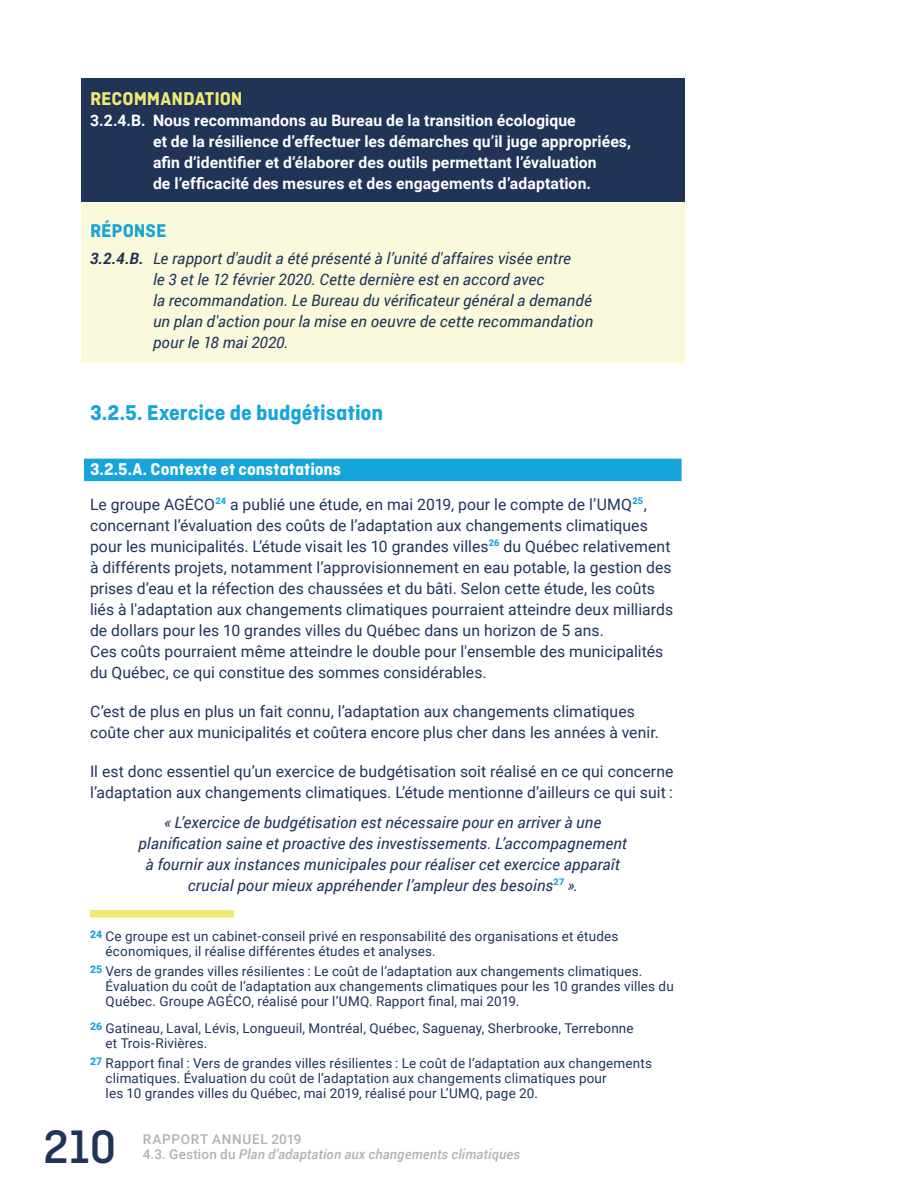
<style>
.page{position:relative;width:918px;height:1188px;background:#fff}
.page>*{position:absolute;margin:0;border:0;box-sizing:border-box;transform-origin:0 0}
.t1{font:500 49.5px "Ciutadella";color:#213458}
.t2{font:700 22.5px "Ciutadella";color:#15a5da}
.t3{font:700 19.5px "Ciutadella";letter-spacing:-.005em;color:#efe972}
.t4{font:700 19.5px "Ciutadella";color:#15a5da}
.t5{font:700 18px "Ciutadella";color:#fff}
.t6{font:15.75px/21px "Roboto";letter-spacing:.005em;color:#213458}
.t7{font:italic 15.75px/21px "Roboto";letter-spacing:.005em;color:#213458}
.t8{font:700 15.75px/21px "Roboto";letter-spacing:.005em;color:#fff}
.t9{font:13.5px/15px "Roboto";letter-spacing:.01em;color:#213458}
.t10{font:italic 500 13.5px "Roboto";letter-spacing:.015em;color:#b3b2b2}
.t11{font:500 13.5px "Roboto";letter-spacing:.055em;color:#b3b2b2}
.s1{font-weight:700}
.s2{font-style:normal}
</style>
<div class="page">
<div style="left:81px;top:200px;width:604px;height:163px;background:#fbf9dc"></div>
<div style="left:81px;top:78px;width:604px;height:124px;background:#213458"></div>
<div style="left:90px;top:910px;width:144px;height:8px;background:#efe972"></div>
<div style="left:84px;top:459px;width:598px;height:22px;background:#15a5da"></div>
<p class="t3" style="left:90px;top:87px;width:154px">RECOMMANDATION</p>
<p class="t8" style="left:153px;top:109px;width:480px;text-indent:-63px">3.2.4.B. Nous recommandons au Bureau de la transition écologique<br>et de la résilience d’effectuer les démarches qu’il juge appropriées, afin d’identifier et d’élaborer des outils permettant l’évaluation<br>de l’efficacité des mesures et des engagements d’adaptation.</p>
<p class="t4" style="left:90px;top:219px;width:78px">RÉPONSE</p>
<p class="t7" style="left:153px;top:247px;width:442px;text-indent:-63px"><span class="s1">3.2.4.B.</span> Le rapport d'audit a été présenté à l’unité d'affaires visée entre<br>le 3 et le 12 février 2020. Cette dernière est en accord avec<br>la recommandation. Le Bureau du vérificateur général a demandé un plan d'action pour la mise en oeuvre de cette recommandation pour le 18 mai 2020.</p>
<h2 class="t2" style="left:90px;top:399px;width:295px">3.2.5. Exercice de budgétisation</h2>
<p class="t5" style="left:90px;top:459px;width:253px">3.2.5.A. Contexte et constatations</p>
<p class="t6" style="left:90px;top:493px;width:585px">Le groupe AGÉCO<sup>24</sup> a publié une étude, en mai 2019, pour le compte de l’UMQ<sup>25</sup>, concernant l’évaluation des coûts de l’adaptation aux changements climatiques pour les municipalités. L’étude visait les 10 grandes villes<sup>26</sup> du Québec relativement à différents projets, notamment l’approvisionnement en eau potable, la gestion des prises d’eau et la réfection des chaussées et du bâti. Selon cette étude, les coûts liés à l'adaptation aux changements climatiques pourraient atteindre deux milliards de dollars pour les 10 grandes villes du Québec dans un horizon de 5 ans.<br>Ces coûts pourraient même atteindre le double pour l'ensemble des municipalités du Québec, ce qui constitue des sommes considérables.</p>
<p class="t6" style="left:90px;top:700px;width:571px">C’est de plus en plus un fait connu, l’adaptation aux changements climatiques coûte cher aux municipalités et coûtera encore plus cher dans les années à venir.</p>
<p class="t6" style="left:90px;top:760px;width:585px">Il est donc essentiel qu’un exercice de budgétisation soit réalisé en ce qui concerne l’adaptation aux changements climatiques. L’étude mentionne d’ailleurs ce qui suit :</p>
<p class="t7" style="left:138px;top:811px;width:490px;text-align:center">« L’exercice de budgétisation est nécessaire pour en arriver à une planification saine et proactive des investissements. L’accompagnement à fournir aux instances municipales pour réaliser cet exercice apparaît crucial pour mieux appréhender l’ampleur des besoins<sup>27</sup> ».</p>
<p class="t9" style="left:106px;top:928px;width:514px;text-indent:-16px"><sup>24</sup> Ce groupe est un cabinet-conseil privé en responsabilité des organisations et études économiques, il réalise différentes études et analyses.</p>
<p class="t9" style="left:106px;top:963px;width:570px;text-indent:-16px"><sup>25</sup> Vers de grandes villes résilientes : Le coût de l’adaptation aux changements climatiques.<br>Évaluation du coût de l’adaptation aux changements climatiques pour les 10 grandes villes du<br>Québec. Groupe AGÉCO, réalisé pour l’UMQ. Rapport final, mai 2019.</p>
<p class="t9" style="left:106px;top:1020px;width:530px;text-indent:-16px"><sup>26</sup> Gatineau, Laval, Lévis, Longueuil, Montréal, Québec, Saguenay, Sherbrooke, Terrebonne et Trois-Rivières.</p>
<p class="t9" style="left:106px;top:1055px;width:548px;text-indent:-16px"><sup>27</sup> Rapport final : Vers de grandes villes résilientes : Le coût de l’adaptation aux changements climatiques. Évaluation du coût de l’adaptation aux changements climatiques pour<br>les 10 grandes villes du Québec, mai 2019, réalisé pour L’UMQ, page 20.</p>
<h1 class="t1" style="left:43px;top:1119px;width:75px">210</h1>
<p class="t11" style="left:143px;top:1129px;width:160px">RAPPORT ANNUEL 2019</p>
<p class="t10" style="left:143px;top:1144px;width:379px"><span class="s2">4.3. Gestion du</span> Plan d’adaptation aux changements climatiques</p>
</div>
